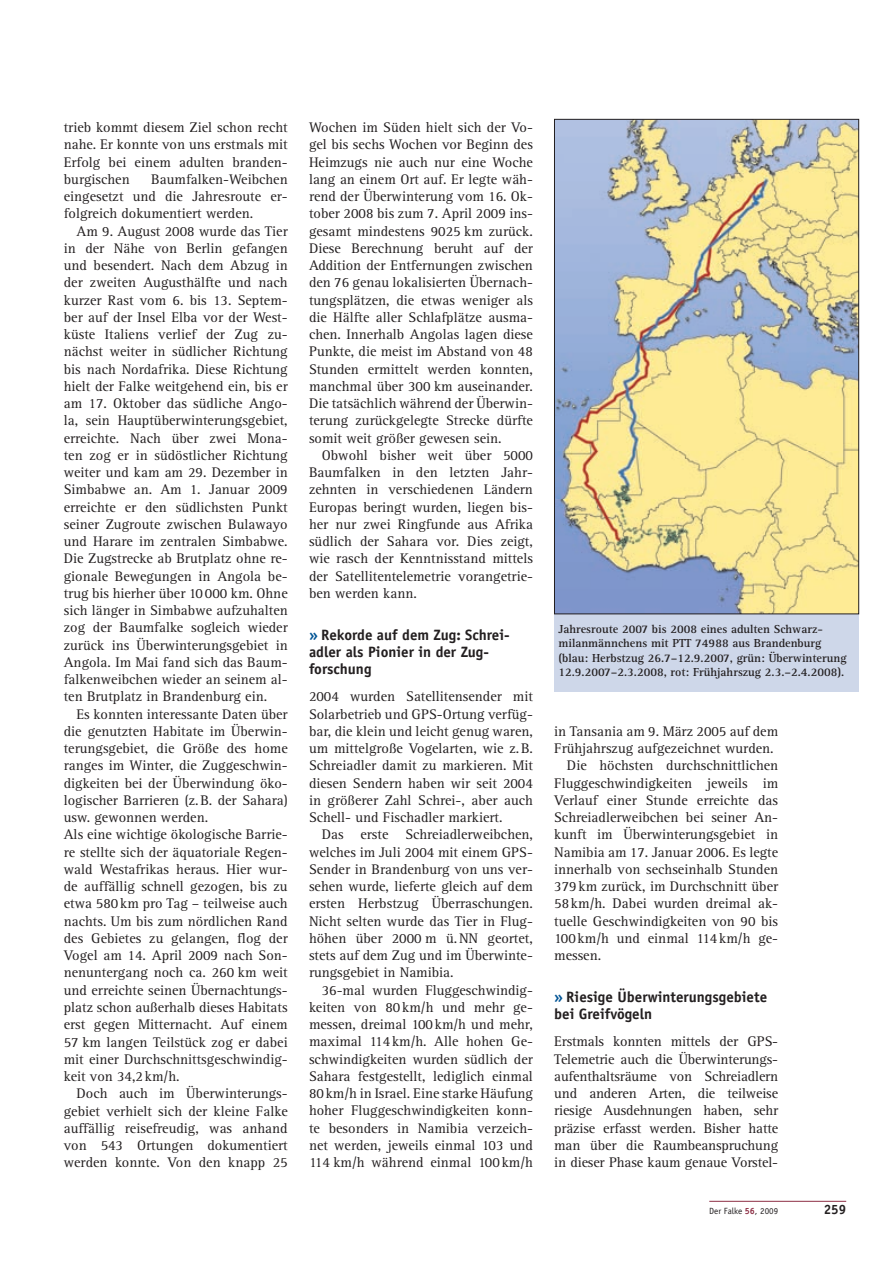
<style>
.page{position:relative;width:893px;height:1263px;background:#fff}
.page>*{position:absolute;margin:0;border:0;box-sizing:border-box;transform-origin:0 0}
.t1{font:700 15px/17.2px "Officina Sans Std";color:#231f20}
.t2{font:14.4px/17.2px "Rotis Serif";color:#231f20;text-align:justify}
.t3{font:700 13.5px "Officina Sans Std";color:#231f20}
.t4{font:700 12px/14.4px "Rotis Serif";color:#231f20}
.t5{font:9px "Officina Sans Std";color:#231f20}
.s1{color:#005495}
.s2{font-weight:700;color:#8d2f45}
</style>
<div class="page">
<hr style="left:709px;top:1201px;width:137px;height:1px;background:#8d2f45">
<div style="left:554px;top:499px;width:305px;height:193px;background:#ced7e9"></div>
<img style="left:556px;top:121px;width:301px;height:491px">
<div style="left:554px;top:119px;width:305px;height:495px;border:1px solid #231f20"></div>
<p class="t2" style="left:64px;top:119px;width:225px">trieb kommt diesem Ziel schon recht nahe. Er konnte von uns erstmals mit Erfolg bei einem adulten branden&shy;burgischen</p>
<p class="t2" style="left:64px;top:171px;width:225px;text-indent:88px">Baumfalken-Weibchen eingesetzt und die Jahresroute er&shy;folgreich dokumentiert werden.</p>
<p class="t2" style="left:64px;top:223px;width:225px;text-indent:13px">Am 9. August 2008 wurde das Tier in der Nähe von Berlin gefangen und besendert. Nach dem Abzug in der zweiten Augusthälfte und nach kurzer Rast vom 6. bis 13. Septem&shy;ber auf der Insel Elba vor der West&shy;küste Italiens verlief der Zug zu&shy;nächst weiter in südlicher Richtung bis nach Nordafrika. Diese Richtung hielt der Falke weitgehend ein, bis er am 17. Oktober das südliche Ango&shy;la, sein Hauptüberwinterungsgebiet, erreichte. Nach über zwei Mona&shy;ten zog er in südöstlicher Richtung weiter und kam am 29. Dezember in Simbabwe an. Am 1. Januar 2009 erreichte er den südlichsten Punkt seiner Zugroute zwischen Bulawayo und Harare im zentralen Simbabwe.<br>Die Zugstrecke ab Brutplatz ohne re&shy;gionale Bewegungen in Angola be&shy;trug bis hierher über 10 000 km. Ohne sich länger in Simbabwe aufzuhalten zog der Baumfalke sogleich wieder zurück ins Überwinterungsgebiet in Angola. Im Mai fand sich das Baum&shy;falkenweibchen wieder an seinem al&shy;ten Brutplatz in Brandenburg ein.</p>
<p class="t2" style="left:64px;top:706px;width:225px;text-align:left;text-indent:13px">Es konnten interessante Daten über die genutzten Habitate im Überwin&shy;terungsgebiet, die Größe des home ranges im Winter, die Zuggeschwin&shy;digkeiten bei der Überwindung öko&shy;logischer Barrieren (z. B. der Sahara) usw. gewonnen werden.<br>Als eine wichtige ökologische Barrie&shy;re stellte sich der äquatoriale Regen&shy;wald Westafrikas heraus. Hier wur&shy;de auffällig schnell gezogen, bis zu etwa 580 km pro Tag – teilweise auch nachts. Um bis zum nördlichen Rand des Gebietes zu gelangen, flog der Vogel am 14. April 2009 nach Son&shy;nenuntergang noch ca. 260 km weit und erreichte seinen Übernachtungs&shy;platz schon außerhalb dieses Habitats erst gegen Mitternacht. Auf einem 57 km langen Teilstück zog er dabei mit einer Durchschnittsgeschwindig&shy;keit von 34,2 km/h.</p>
<p class="t2" style="left:64px;top:1085px;width:225px;text-indent:13px">Doch auch im Überwinterungs&shy;gebiet verhielt sich der kleine Falke auffällig reisefreudig, was anhand von 543 Ortungen dokumentiert werden konnte. Von den knapp 25</p>
<p class="t2" style="left:309px;top:119px;width:225px">Wochen im Süden hielt sich der Vo&shy;gel bis sechs Wochen vor Beginn des Heimzugs nie auch nur eine Woche lang an einem Ort auf. Er legte wäh&shy;rend der Überwinterung vom 16. Ok&shy;tober 2008 bis zum 7. April 2009 ins&shy;gesamt mindestens 9025 km zurück.<br>Diese Berechnung beruht auf der Addition der Entfernungen zwischen den 76 genau lokalisierten Übernach&shy;tungsplätzen, die etwas weniger als die Hälfte aller Schlafplätze ausma&shy;chen. Innerhalb Angolas lagen diese Punkte, die meist im Abstand von 48<br>Stunden ermittelt werden konnten, manchmal über 300 km auseinander.<br>Die tatsächlich während der Überwin&shy;terung zurückgelegte Strecke dürfte somit weit größer gewesen sein.</p>
<p class="t2" style="left:309px;top:447px;width:225px;text-indent:13px">Obwohl bisher weit über 5000<br>Baumfalken in den letzten Jahr&shy;zehnten in verschiedenen Ländern Europas beringt wurden, liegen bis&shy;her nur zwei Ringfunde aus Afrika südlich der Sahara vor. Dies zeigt, wie rasch der Kenntnisstand mittels der Satellitentelemetrie vorangetrie&shy;ben werden kann.</p>
<p class="t1" style="left:309px;top:626px;width:202px"><span class="s1">»</span> Rekorde auf dem Zug: Schrei&shy;adler als Pionier in der Zug&shy;forschung</p>
<p class="t2" style="left:309px;top:688px;width:225px">2004 wurden Satellitensender mit Solarbetrieb und GPS-Ortung verfüg&shy;bar, die klein und leicht genug waren, um mittelgroße Vogelarten, wie z. B.<br>Schreiadler damit zu markieren. Mit diesen Sendern haben wir seit 2004 in größerer Zahl Schrei-, aber auch Schell- und Fischadler markiert.</p>
<p class="t2" style="left:309px;top:826px;width:225px;text-indent:13px">Das erste Schreiadlerweibchen, welches im Juli 2004 mit einem GPS-Sender in Brandenburg von uns ver&shy;sehen wurde, lieferte gleich auf dem ersten Herbstzug Überraschungen.<br>Nicht selten wurde das Tier in Flug&shy;höhen über 2000 m ü. NN geortet, stets auf dem Zug und im Überwinte&shy;rungsgebiet in Namibia.</p>
<p class="t2" style="left:309px;top:982px;width:225px;text-indent:13px">36-mal wurden Fluggeschwindig&shy;keiten von 80 km/h und mehr ge&shy;messen, dreimal 100 km/h und mehr, maximal 114 km/h. Alle hohen Ge&shy;schwindigkeiten wurden südlich der Sahara festgestellt, lediglich einmal 80 km/h in Israel. Eine starke Häufung hoher Fluggeschwindigkeiten konn&shy;te besonders in Namibia verzeich&shy;net werden, jeweils einmal 103 und 114 km/h während einmal 100 km/h</p>
<p class="t4" style="left:558px;top:622px;width:290px">Jahresroute 2007 bis 2008 eines adulten Schwarz&shy;milanmännchens mit PTT 74988 aus Brandenburg (blau: Herbstzug 26.7–12.9.2007, grün: Überwinterung 12.9.2007–2.3.2008, rot: Frühjahrszug 2.3.–2.4.2008).</p>
<p class="t2" style="left:554px;top:723px;width:225px">in Tansania am 9. März 2005 auf dem</p>
<p class="t2" style="left:554px;top:740px;width:221px">Frühjahrszug aufgezeichnet wurden.</p>
<p class="t2" style="left:567px;top:757px;width:213px">Die höchsten durchschnittlichen</p>
<p class="t2" style="left:554px;top:775px;width:225px">Fluggeschwindigkeiten jeweils im</p>
<p class="t2" style="left:554px;top:792px;width:225px">Verlauf einer Stunde erreichte das</p>
<p class="t2" style="left:554px;top:809px;width:225px">Schreiadlerweibchen bei seiner An-</p>
<p class="t2" style="left:554px;top:826px;width:225px">kunft im Überwinterungsgebiet in</p>
<p class="t2" style="left:554px;top:844px;width:225px">Namibia am 17. Januar 2006. Es legte</p>
<p class="t2" style="left:554px;top:861px;width:225px">innerhalb von sechseinhalb Stunden</p>
<p class="t2" style="left:554px;top:878px;width:225px">379 km zurück, im Durchschnitt über</p>
<p class="t2" style="left:554px;top:895px;width:225px">58 km/h. Dabei wurden dreimal ak-</p>
<p class="t2" style="left:554px;top:913px;width:225px">tuelle Geschwindigkeiten von 90 bis</p>
<p class="t2" style="left:554px;top:930px;width:225px">100 km/h und einmal 114 km/h ge-</p>
<p class="t2" style="left:554px;top:947px;width:48px">messen.</p>
<p class="t1" style="left:554px;top:988px;width:214px"><span class="s1">»</span> Riesige Überwinterungsgebiete bei Greifvögeln</p>
<p class="t2" style="left:554px;top:1033px;width:225px">Erstmals konnten mittels der GPS-Telemetrie auch die Überwinterungs&shy;aufenthaltsräume von Schreiadlern und anderen Arten, die teilweise riesige Ausdehnungen haben, sehr präzise erfasst werden. Bisher hatte man über die Raumbeanspruchung in dieser Phase kaum genaue Vorstel-</p>
<p class="t5" style="left:709px;top:1206px;width:71px">Der Falke <span class="s2">56</span>, 2009</p>
<p class="t3" style="left:824px;top:1201px;width:24px">259</p>
</div>
